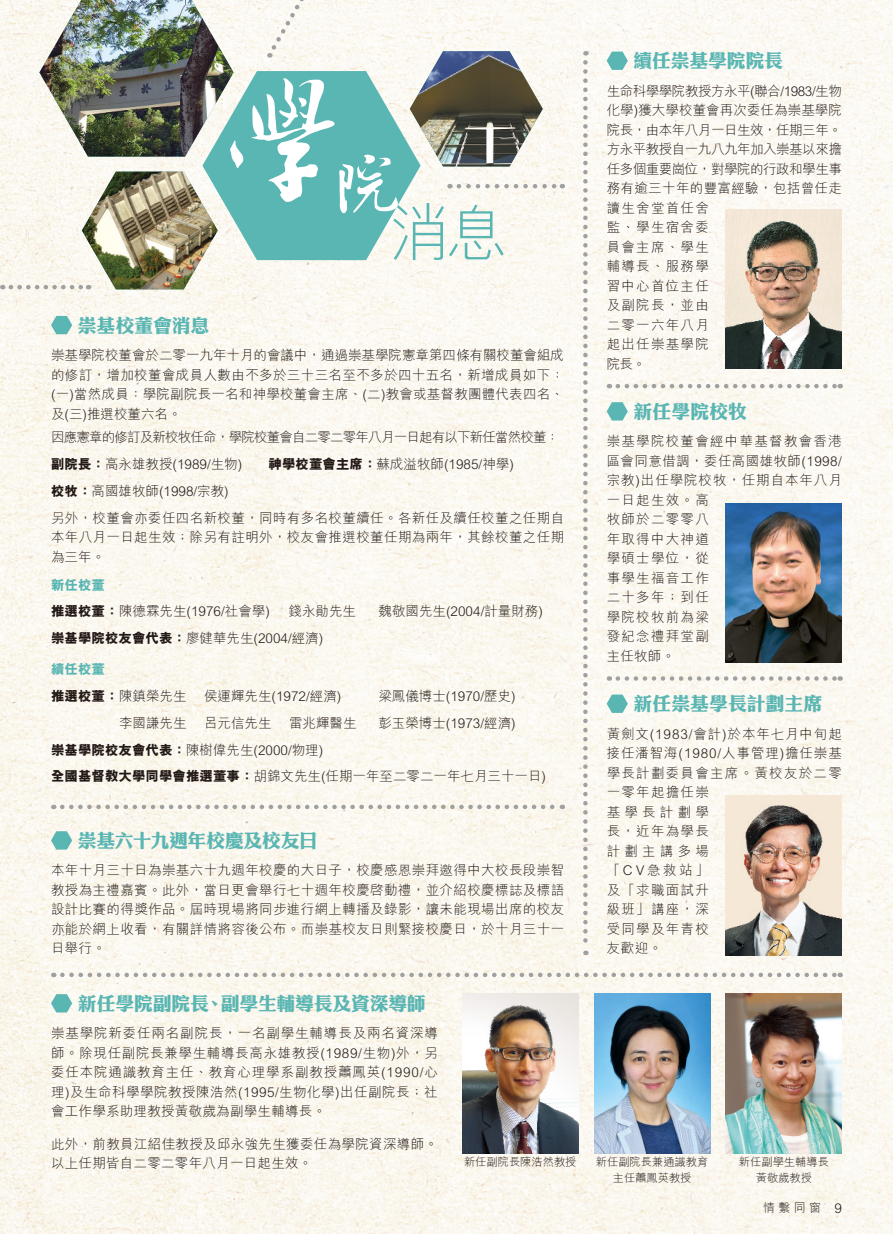
<style>
.page{position:relative;width:893px;height:1234px;background:#fff}
.page>*{position:absolute;margin:0;border:0;box-sizing:border-box;transform-origin:0 0}
.t1{font:300 62.1px "M Hei HK";color:#5ab6b3}
.t2{font:900 19.5px "M Sung Gold HK";letter-spacing:-.04em;color:#5ab6b3}
.t3{font:300 13.5px/19.5px "M Hei HK";letter-spacing:.025em;color:#231916;text-align:justify}
.t4{font:300 13.5px/19.5px "M Hei HK";letter-spacing:.095em;color:#231916}
.t5{font:300 13.5px/26.7px "M Hei HK";color:#231916}
.t6{font:300 13.5px/19.5px "M Hei HK";letter-spacing:.005em;color:#231916}
.t7{font:300 13.5px/26.7px "M Hei HK";letter-spacing:-.06em;color:#231916}
.t8{font:800 13.5px/26.7px "M Hei HK";color:#231916}
.t9{font:300 12px "M Hei HK";color:#231916}
.t10{font:300 11.25px/15px "M Hei HK";color:#231916;text-align:center}
.s1{font-weight:800}
.s2{font-weight:800;color:#5ab6b3}
.s3{color:#5ab6b3}
.s4{font-weight:300}
.s5{font-size:13.5px}
</style>
<div class="page">
<img style="left:0;top:0;width:893px;height:1233px">
<img style="left:11px;top:0;width:552px;height:289px">
<svg style="left:607px;top:52px;width:21px;height:18px"></svg>
<img style="left:726px;top:209px;width:116px;height:160px">
<svg style="left:583px;top:62px;width:5px;height:892px"></svg>
<svg style="left:62px;top:972px;width:779px;height:4px"></svg>
<svg style="left:62px;top:804px;width:501px;height:5px"></svg>
<svg style="left:618px;top:384px;width:223px;height:4px"></svg>
<svg style="left:618px;top:676px;width:223px;height:4px"></svg>
<svg style="left:51px;top:316px;width:21px;height:18px"></svg>
<svg style="left:607px;top:402px;width:21px;height:18px"></svg>
<img style="left:726px;top:503px;width:116px;height:159px">
<svg style="left:51px;top:993px;width:21px;height:19px"></svg>
<img style="left:726px;top:993px;width:116px;height:159px">
<img style="left:594px;top:993px;width:116px;height:159px">
<img style="left:462px;top:993px;width:116px;height:159px">
<svg style="left:51px;top:831px;width:21px;height:18px"></svg>
<img style="left:726px;top:795px;width:116px;height:159px">
<svg style="left:607px;top:694px;width:21px;height:18px"></svg>
<h1 class="t1" style="left:388px;top:189px;width:121px">消息</h1>
<h2 class="t2" style="left:78px;top:311px;width:134px">崇基校董會消息</h2>
<p class="t3" style="left:51px;top:345px;width:515px">崇基學院校董會於二零一九年十月的會議中，通過崇基學院憲章第四條有關校董會組成的修訂，增加校董會成員人數由不多於三十三名至不多於四十五名，新增成員如下：(一)當然成員：學院副院長一名和神學校董會主席、(二)教會或基督教團體代表四名、及(三)推選校董六名。</p>
<p class="t7" style="left:51px;top:423px;width:510px">因應憲章的修訂及新校牧任命，學院校董會自二零二零年八月一日起有以下新任當然校董：<span class="s1">副院長：</span>高永雄教授(1989/生物)</p>
<p class="t5" style="left:269px;top:450px;width:247px"><span class="s1">神學校董會主席：</span>蘇成溢牧師(1985/神學)</p>
<p class="t3" style="left:51px;top:477px;width:515px;line-height:26.7px"><span class="s1">校牧：</span>高國雄牧師(1998/宗教)<br>另外，校董會亦委任四名新校董，同時有多名校董續任。各新任及續任校董之任期自</p>
<p class="t3" style="left:51px;top:527px;width:515px">本年八月一日起生效；除另有註明外，校友會推選校董任期為兩年，其餘校董之任期為三年。</p>
<p class="t5" style="left:51px;top:570px;width:220px"><span class="s2">新任校董<br></span><span class="s1">推選校董：</span>陳德霖先生(1976/社會學)</p>
<p class="t3" style="left:289px;top:601px;width:69px">錢永勛先生</p>
<p class="t5" style="left:379px;top:597px;width:166px">魏敬國先生(2004/計量財務)</p>
<p class="t5" style="left:51px;top:624px;width:274px"><span class="s1">崇基學院校友會代表：</span>廖健華先生(2004/經濟)</p>
<p class="t8" style="left:51px;top:656px;width:137px"><span class="s3">續任校董<br></span>推選校董：<span class="s4">陳鎮榮先生</span></p>
<p class="t5" style="left:204px;top:682px;width:139px">侯運輝先生(1972/經濟)</p>
<p class="t5" style="left:378px;top:682px;width:139px">梁鳳儀博士(1970/歷史)</p>
<p class="t3" style="left:119px;top:712px;width:69px">李國謙先生</p>
<p class="t3" style="left:204px;top:712px;width:69px">呂元信先生</p>
<p class="t3" style="left:289px;top:712px;width:69px">雷兆輝醫生</p>
<p class="t5" style="left:378px;top:708px;width:139px">彭玉榮博士(1973/經濟)</p>
<p class="t5" style="left:51px;top:735px;width:496px"><span class="s1">崇基學院校友會代表：</span>陳樹偉先生(2000/物理)<br><span class="s1">全國基督教大學同學會推選董事：</span>胡錦文先生(任期一年至二零二一年七月三十一日)</p>
<h2 class="t2" style="left:78px;top:826px;width:242px">崇基六十九週年校慶及校友日</h2>
<p class="t3" style="left:51px;top:859px;width:515px">本年十月三十日為崇基六十九週年校慶的大日子，校慶感恩崇拜邀得中大校長段崇智教授為主禮嘉賓。此外，當日更會舉行七十週年校慶啓動禮，並介紹校慶標誌及標語設計比賽的得獎作品。屆時現場將同步進行網上轉播及錄影，讓未能現場出席的校友亦能於網上收看，有關詳情將容後公布。而崇基校友日則緊接校慶日，於十月三十一日舉行。</p>
<h2 class="t2" style="left:78px;top:988px;width:350px">新任學院副院長、副學生輔導長及資深導師</h2>
<p class="t3" style="left:51px;top:1022px;width:389px">崇基學院新委任兩名副院長，一名副學生輔導長及兩名資深導師。除現任副院長兼學生輔導長高永雄教授(1989/生物)外，另委任本院通識教育主任、教育心理學系副教授蕭鳳英(1990/心理)及生命科學學院教授陳浩然(1995/生物化學)出任副院長；社會工作學系助理教授黃敬歲為副學生輔導長。</p>
<p class="t3" style="left:51px;top:1133px;width:388px">此外，前教員江紹佳教授及邱永強先生獲委任為學院資深導師。以上任期皆自二零二零年八月一日起生效。</p>
<p class="t10" style="left:464px;top:1154px;width:114px">新任副院長陳浩然教授</p>
<h2 class="t2" style="left:633px;top:46px;width:152px">續任崇基學院院長</h2>
<p class="t6" style="left:607px;top:80px;width:237px">生命科學學院教授方永平(聯合/1983/生物化學)獲大學校董會再次委任為崇基學院院長，由本年八月一日生效，任期三年。方永平教授自一九八九年加入崇基以來擔任多個重要崗位，對學院的行政和學生事務有逾三十年的豐富經驗，包括曾任走讀生舍堂首任舍<br>監、學生宿舍委<br>員會主席、學生<br>輔導長、服務學<br>習中心首位主任<br>及副院長，並由<br>二零一六年八月<br>起出任崇基學院<br>院長。</p>
<h2 class="t2" style="left:633px;top:397px;width:116px">新任學院校牧</h2>
<p class="t4" style="left:607px;top:431px;width:237px">崇基學院校董會經中華基督教會香港區會同意借調，委任高國雄牧師(1998/宗教)出任學院校牧，任期自本年八月一日起生效。高<br>牧師於二零零八<br>年取得中大神道<br>學碩士學位，從<br>事學生福音工作<br>二十多年；到任<br>學院校牧前為梁<br>發紀念禮拜堂副<br>主任牧師。</p>
<h2 class="t2" style="left:633px;top:689px;width:191px">新任崇基學長計劃主席</h2>
<p class="t4" style="left:607px;top:723px;width:237px">黃劍文(1983/會計)於本年七月中旬起接任潘智海(1980/人事管理)擔任崇基學長計劃委員會主席。黃校友於二零一零年起擔任崇<br>基學長計劃學<br>長，近年為學長<br>計劃主講多場<br>「CV急救站」<br>及「求職面試升<br>級班」講座，深<br>受同學及年青校<br>友歡迎。</p>
<p class="t10" style="left:596px;top:1154px;width:114px">新任副院長兼通識教育主任蕭鳳英教授</p>
<p class="t10" style="left:739px;top:1154px;width:92px">新任副學生輔導長黃敬歲教授</p>
<p class="t9" style="left:763px;top:1198px;width:80px">情 繫 同 窗 <span class="s5">9</span></p>
</div>
